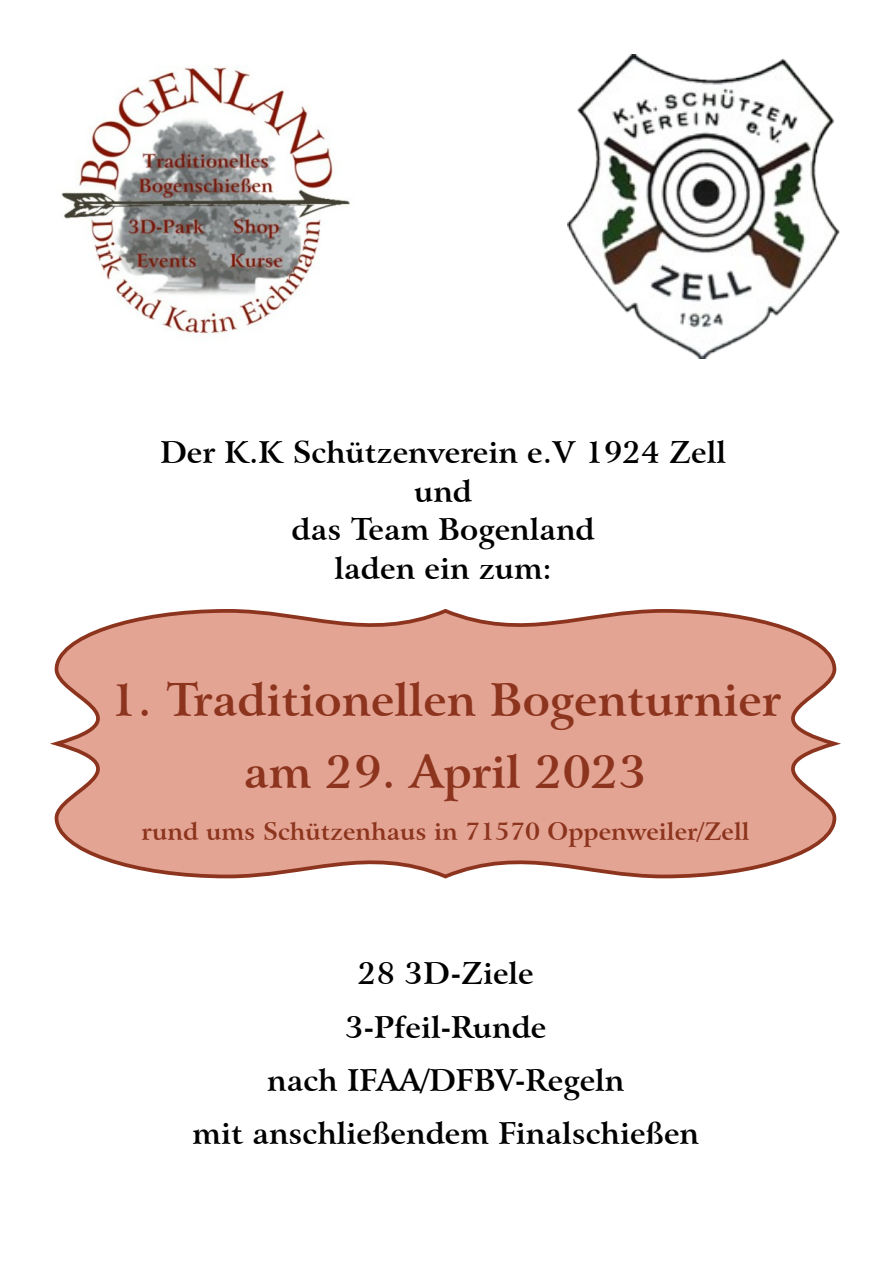
<style>
.page{position:relative;width:893px;height:1263px;background:#fff}
.page>*{position:absolute;margin:0;border:0;box-sizing:border-box;transform-origin:0 0}
.t1{font:700 45px/72.6px "Arrus BT";color:#8c341d;text-align:center}
.t2{font:700 30px/38.4px "Arrus BT";color:#000;text-align:center}
.t3{font:700 24px "Arrus BT";color:#8c341d}
</style>
<div class="page">
<svg style="left:52px;top:609px;width:789px;height:270px;background:#e3aa9c"></svg>
<img style="left:61px;top:66px;width:289px;height:270px">
<img style="left:567px;top:55px;width:273px;height:303px">
<p class="t2" style="left:160px;top:436px;width:567px">Der K.K Schützenverein e.V 1924 Zell und<br>das Team Bogenland<br>laden ein zum:</p>
<h1 class="t1" style="left:110px;top:668px;width:673px">1. Traditionellen Bogenturnier am 29. April 2023</h1>
<p class="t3" style="left:141px;top:822px;width:610px">rund ums Schützenhaus in 71570 Oppenweiler/Zell</p>
<p class="t2" style="left:193px;top:950px;width:508px;line-height:53.4px">28 3D-Ziele<br>3-Pfeil-Runde<br>nach IFAA/DFBV-Regeln<br>mit anschließendem Finalschießen</p>
</div>
